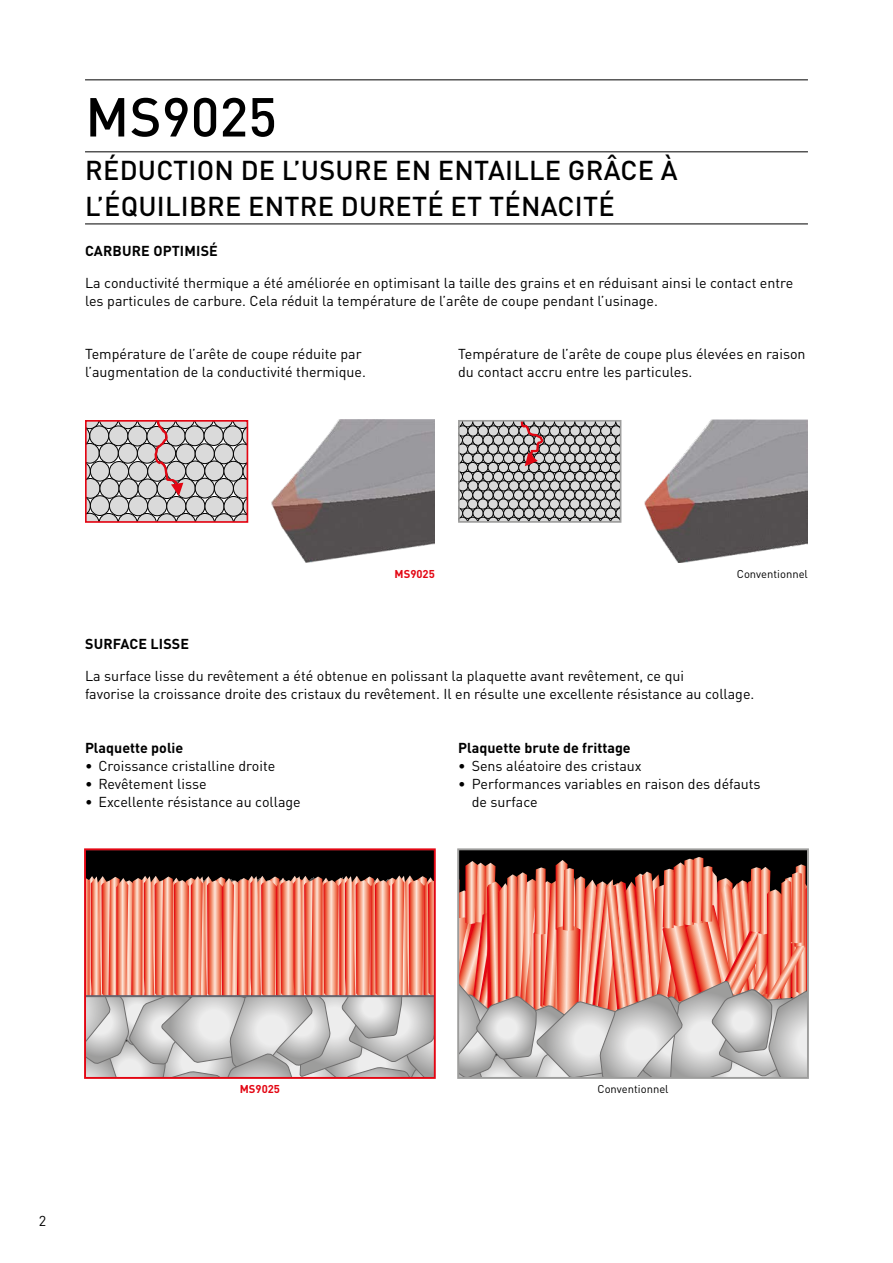
<style>
.page{position:relative;width:893px;height:1263px;background:#fff}
.page>*{position:absolute;margin:0;border:0;box-sizing:border-box;transform-origin:0 0}
.MHG_Headline_36_36pt{font:500 54px "DIN Pro";color:#000}
.MHG_Subline_18_24pt{font:500 27px/36px "DIN Pro";letter-spacing:.01em;color:#000}
.MHG_Copytext_BASE_9{font:14.25px/18px "DIN Pro";color:#000}
.MHG_Copytext_BASE_9-2{font:700 14.25px "DIN Pro";color:#000}
.MHG_Highlight_Headli{font:700 14.25px "DIN Pro";letter-spacing:.01em;color:#000}
.MHG_Table_center_ali{font:11.25px "DIN Pro";color:#000}
.MHG_Table_center_ali-2{font:700 11.25px "DIN Pro";color:#e30613}
</style>
<div class="page">
<hr style="left:85px;top:79px;width:723px;height:1px;background:#000">
<hr style="left:85px;top:151px;width:723px;height:1px;background:#000">
<div style="left:85px;top:849px;width:350px;height:229px;background:#000"></div>
<svg style="left:88px;top:875px;width:344px;height:200px;background:#dba193"></svg>
<hr style="left:85px;top:995px;width:350px;height:1px;background:#585a6e">
<div style="left:84px;top:848px;width:352px;height:231px;border:2px solid #e30613"></div>
<div style="left:458px;top:849px;width:350px;height:229px;background:#000"></div>
<svg style="left:460px;top:857px;width:346px;height:219px;background:#ce9588"></svg>
<div style="left:457px;top:848px;width:352px;height:231px;border:2px solid #9d9d9c"></div>
<svg style="left:88px;top:423px;width:157px;height:97px;background:#b9b6b6"></svg>
<div style="left:85px;top:420px;width:163px;height:103px;border:2px solid #e30613"></div>
<svg style="left:461px;top:420px;width:161px;height:102px;background:#a09d9d"></svg>
<div style="left:458px;top:420px;width:163px;height:103px;border:2px solid #9d9d9c"></div>
<img style="left:272px;top:420px;width:163px;height:143px">
<img style="left:645px;top:420px;width:163px;height:143px">
<hr style="left:85px;top:224px;width:723px;height:1px;background:#000">
<p class="MHG_Headline_36_36pt" style="left:85px;top:73px;width:193px">MS9025</p>
<p class="MHG_Subline_18_24pt" style="left:85px;top:149px;width:594px">RÉDUCTION DE L’USURE EN ENTAILLE GRÂCE À<br>L’ÉQUILIBRE ENTRE DURETÉ ET TÉNACITÉ</p>
<p class="MHG_Highlight_Headli" style="left:85px;top:239px;width:134px">CARBURE OPTIMISÉ</p>
<p class="MHG_Copytext_BASE_9" style="left:85px;top:272px;width:710px">La conductivité thermique a été améliorée en optimisant la taille des grains et en réduisant ainsi le contact entre les particules de carbure. Cela réduit la température de l’arête de coupe pendant l’usinage.</p>
<p class="MHG_Copytext_BASE_9" style="left:85px;top:344px;width:282px">Température de l’arête de coupe réduite par l’augmentation de la conductivité thermique.</p>
<p class="MHG_Copytext_BASE_9" style="left:458px;top:344px;width:349px">Température de l’arête de coupe plus élevées en raison du contact accru entre les particules.</p>
<p class="MHG_Highlight_Headli" style="left:85px;top:632px;width:106px">SURFACE LISSE</p>
<p class="MHG_Table_center_ali-2" style="left:395px;top:564px;width:42px">MS9025</p>
<p class="MHG_Table_center_ali" style="left:737px;top:565px;width:73px">Conventionnel</p>
<p class="MHG_Copytext_BASE_9" style="left:85px;top:666px;width:671px">La surface lisse du revêtement a été obtenue en polissant la plaquette avant revêtement, ce qui<br>favorise la croissance droite des cristaux du revêtement. Il en résulte une excellente résistance au collage.</p>
<p class="MHG_Copytext_BASE_9-2" style="left:85px;top:736px;width:100px">Plaquette polie</p>
<p class="MHG_Copytext_BASE_9" style="left:85px;top:755px;width:192px">• Croissance cristalline droite</p>
<p class="MHG_Copytext_BASE_9" style="left:85px;top:773px;width:123px">• Revêtement lisse</p>
<p class="MHG_Copytext_BASE_9" style="left:85px;top:791px;width:217px">• Excellente résistance au collage</p>
<p class="MHG_Copytext_BASE_9-2" style="left:458px;top:736px;width:174px">Plaquette brute de frittage</p>
<p class="MHG_Copytext_BASE_9" style="left:458px;top:755px;width:185px">• Sens aléatoire des cristaux</p>
<p class="MHG_Copytext_BASE_9" style="left:472px;top:773px;width:291px;text-indent:-14px">• Performances variables en raison des défauts de surface</p>
<p class="MHG_Copytext_BASE_9" style="left:39px;top:1210px;width:9px">2</p>
<p class="MHG_Table_center_ali-2" style="left:240px;top:1079px;width:42px">MS9025</p>
<p class="MHG_Table_center_ali" style="left:597px;top:1080px;width:73px">Conventionnel</p>
</div>
